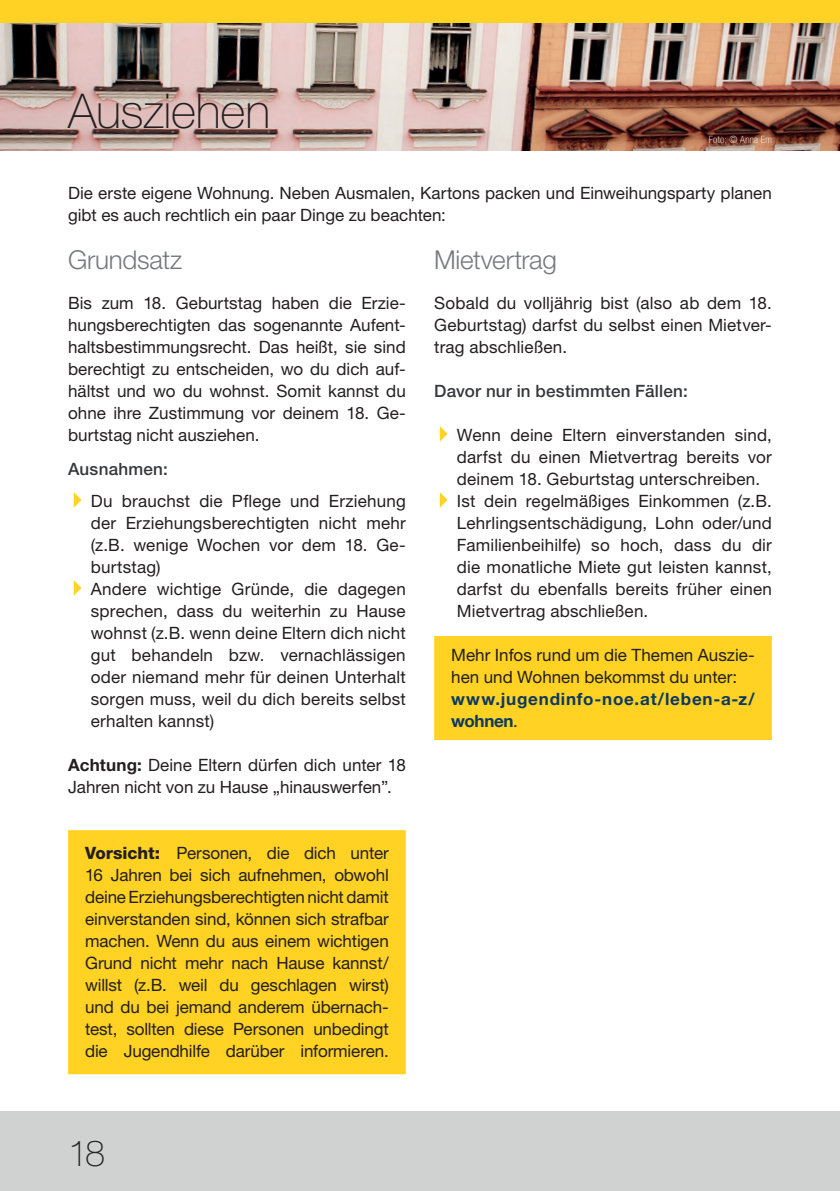
<style>
.page{position:relative;width:840px;height:1191px;background:#fff}
.page>*{position:absolute;margin:0;border:0;box-sizing:border-box;transform-origin:0 0}
.t1{font:100 48px "Helvetica Neue LT Std";letter-spacing:-.005em;color:#231f20}
.t2{font:100 36px "Helvetica Neue LT Std";color:#231f20}
.t3{font:300 26px "Helvetica Neue LT Std";letter-spacing:-.01em;color:#76797b}
.t4{font:17px/22px "Helvetica Neue LT Std";letter-spacing:.01em;color:#231f20}
.t5{font:700 17px/22px "Helvetica Neue LT Std";letter-spacing:.045em;color:#0c395f}
.t6{font:500 17px "Helvetica Neue LT Std";letter-spacing:.015em;color:#36393c}
.t7{font:100 condensed 10px "Helvetica Neue LT Std";letter-spacing:.035em;color:#fff}
.s1{font-weight:700}
.s2{font-weight:400;color:#231f20}
.s3{font-weight:800}
</style>
<div class="page">
<img style="left:0;top:23px;width:839px;height:127px">
<div style="left:0;top:0;width:839px;height:23px;background:#ffd224"></div>
<div style="left:0;top:1111px;width:839px;height:80px;background:#cfd2d0"></div>
<div style="left:68px;top:830px;width:337px;height:244px;background:#ffd224"></div>
<svg style="left:74px;top:492px;width:7px;height:15px"></svg>
<svg style="left:74px;top:580px;width:7px;height:15px"></svg>
<div style="left:434px;top:636px;width:337px;height:104px;background:#ffd224"></div>
<svg style="left:439px;top:426px;width:8px;height:15px"></svg>
<svg style="left:439px;top:492px;width:8px;height:15px"></svg>
<h1 class="t1" style="left:68px;top:83px;width:203px">Ausziehen</h1>
<p class="t7" style="left:708px;top:134px;width:65px">Foto: © Anna Em</p>
<p class="t4" style="left:68px;top:181px;width:704px">Die erste eigene Wohnung. Neben Ausmalen, Kartons packen und Einweihungsparty planen gibt es auch rechtlich ein paar Dinge zu beachten:</p>
<h3 class="t3" style="left:68px;top:244px;width:116px">Grundsatz</h3>
<p class="t4" style="left:68px;top:291px;width:339px;text-align:justify">Bis zum 18. Geburtstag haben die Erzie&shy;hungsberechtigten das sogenannte Aufent&shy;haltsbestimmungsrecht. Das heißt, sie sind berechtigt zu entscheiden, wo du dich auf&shy;hältst und wo du wohnst. Somit kannst du ohne ihre Zustimmung vor deinem 18. Ge&shy;burtstag nicht ausziehen.</p>
<p class="t6" style="left:68px;top:458px;width:101px">Ausnahmen:</p>
<p class="t4" style="left:91px;top:489px;width:316px">Du brauchst die Pflege und Erziehung der Erziehungsberechtigten nicht mehr (z.B. wenige Wochen vor dem 18. Ge&shy;burtstag)<br>Andere wichtige Gründe, die dagegen sprechen, dass du weiterhin zu Hause wohnst (z.B. wenn deine Eltern dich nicht gut behandeln bzw. vernachlässigen oder niemand mehr für deinen Unterhalt sorgen muss, weil du dich bereits selbst erhalten kannst)</p>
<p class="t4" style="left:68px;top:753px;width:339px"><span class="s1">Achtung:</span> Deine Eltern dürfen dich unter 18<br>Jahren nicht von zu Hause „hinauswerfen”.</p>
<h3 class="t3" style="left:434px;top:244px;width:124px">Mietvertrag</h3>
<p class="t4" style="left:434px;top:291px;width:339px;text-align:justify">Sobald du volljährig bist (also ab dem 18.<br>Geburtstag) darfst du selbst einen Mietver&shy;trag abschließen.</p>
<p class="t6" style="left:434px;top:380px;width:255px">Davor nur in bestimmten Fällen:</p>
<p class="t4" style="left:456px;top:423px;width:316px">Wenn deine Eltern einverstanden sind, darfst du einen Mietvertrag bereits vor deinem 18. Geburtstag unterschreiben.<br>Ist dein regelmäßiges Einkommen (z.B.<br>Lehrlingsentschädigung, Lohn oder/und Familienbeihilfe) so hoch, dass du dir die monatliche Miete gut leisten kannst, darfst du ebenfalls bereits früher einen Mietvertrag abschließen.</p>
<p class="t4" style="left:451px;top:643px;width:305px">Mehr Infos rund um die Themen Auszie&shy;hen und Wohnen bekommst du unter:</p>
<p class="t5" style="left:451px;top:687px;width:305px">www.jugendinfo-noe.at/leben-a-z/ wohnen<span class="s2">.</span></p>
<p class="t4" style="left:85px;top:841px;width:305px;text-align:justify"><span class="s3">Vorsicht:</span> Personen, die dich unter 16 Jahren bei sich aufnehmen, obwohl deine Erziehungsberechtigten nicht damit einverstanden sind, können sich strafbar machen. Wenn du aus einem wichtigen Grund nicht mehr nach Hause kannst/ willst (z.B. weil du geschlagen wirst) und du bei jemand anderem übernach&shy;test, sollten diese Personen unbedingt die Jugendhilfe darüber informieren.</p>
<h2 class="t2" style="left:68px;top:1132px;width:39px">18</h2>
</div>
